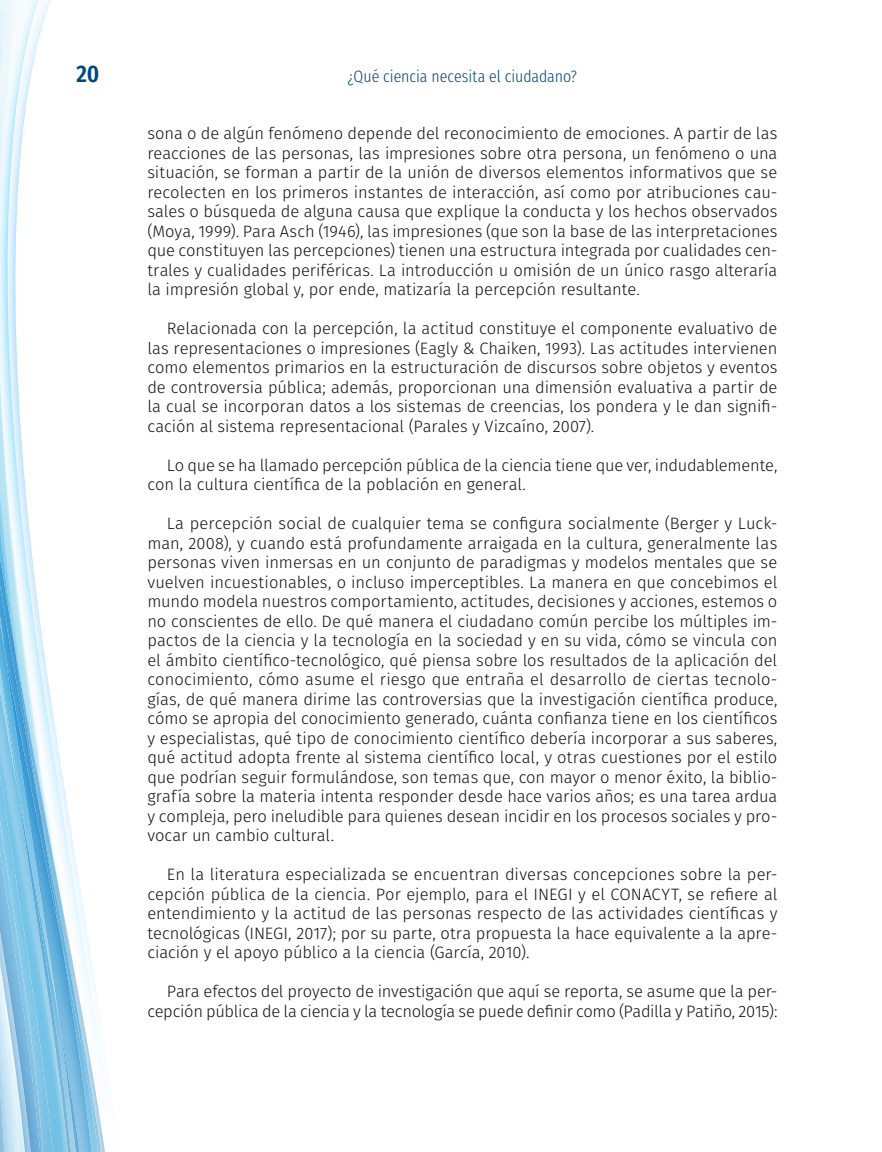
<style>
.page{position:relative;width:882px;height:1152px;background:#fff}
.page>*{position:absolute;margin:0;border:0;box-sizing:border-box;transform-origin:0 0}
.t1{font:600 24px "Fira Sans Condensed";color:#004a79}
._08_Parrafo_Con_Sang{font:300 16.5px/19.5px "Fira Sans";letter-spacing:-.01em;color:#121212;text-align:justify}
._07_Parrafo_Inicial{font:300 16.5px/19.5px "Fira Sans";letter-spacing:-.005em;color:#121212;text-align:justify}
.t2{font:300 16.5px "Fira Sans Condensed";color:#004a79}
</style>
<div class="page">
<img style="left:44px;top:0;width:7px;height:20px">
<img style="left:0;top:0;width:39px;height:558px">
<img style="left:0;top:528px;width:15px;height:30px">
<img style="left:0;top:558px;width:36px;height:28px">
<img style="left:0;top:586px;width:41px;height:38px">
<img style="left:0;top:624px;width:44px;height:43px">
<img style="left:94px;top:980px;width:7px;height:172px">
<img style="left:4px;top:649px;width:90px;height:503px">
<img style="left:0;top:691px;width:70px;height:95px">
<img style="left:73px;top:854px;width:5px;height:169px">
<img style="left:54px;top:786px;width:19px;height:366px">
<img style="left:59px;top:1023px;width:23px;height:129px">
<img style="left:0;top:774px;width:54px;height:378px">
<img style="left:0;top:852px;width:42px;height:300px">
<h1 class="t1" style="left:77px;top:52px;width:24px">20</h1>
<p class="t2" style="left:348px;top:61px;width:231px">¿Qué ciencia necesita el ciudadano?</p>
<p class="_07_Parrafo_Inicial" style="left:147px;top:123px;width:632px">sona o de algún fenómeno depende del reconocimiento de emociones. A partir de las reacciones de las personas, las impresiones sobre otra persona, un fenómeno o una situación, se forman a partir de la unión de diversos elementos informativos que se recolecten en los primeros instantes de interacción, así como por atribuciones cau&shy;sales o búsqueda de alguna causa que explique la conducta y los hechos observados (Moya, 1999). Para Asch (1946), las impresiones (que son la base de las interpretaciones que constituyen las percepciones) tienen una estructura integrada por cualidades cen&shy;trales y cualidades periféricas. La introducción u omisión de un único rasgo alteraría la impresión global y, por ende, matizaría la percepción resultante.</p>
<p class="_08_Parrafo_Con_Sang" style="left:147px;top:318px;width:632px;text-indent:20px">Relacionada con la percepción, la actitud constituye el componente evaluativo de las representaciones o impresiones (Eagly &amp; Chaiken, 1993). Las actitudes intervienen como elementos primarios en la estructuración de discursos sobre objetos y eventos de controversia pública; además, proporcionan una dimensión evaluativa a partir de la cual se incorporan datos a los sistemas de creencias, los pondera y le dan signifi&shy;cación al sistema representacional (Parales y Vizcaíno, 2007).</p>
<p class="_08_Parrafo_Con_Sang" style="left:147px;top:455px;width:632px;text-indent:20px">Lo que se ha llamado percepción pública de la ciencia tiene que ver, indudablemente, con la cultura científica de la población en general.</p>
<p class="_08_Parrafo_Con_Sang" style="left:147px;top:513px;width:632px;text-indent:20px">La percepción social de cualquier tema se configura socialmente (Berger y Luck&shy;man, 2008), y cuando está profundamente arraigada en la cultura, generalmente las personas viven inmersas en un conjunto de paradigmas y modelos mentales que se vuelven incuestionables, o incluso imperceptibles. La manera en que concebimos el mundo modela nuestros comportamiento, actitudes, decisiones y acciones, estemos o no conscientes de ello. De qué manera el ciudadano común percibe los múltiples im&shy;pactos de la ciencia y la tecnología en la sociedad y en su vida, cómo se vincula con el ámbito científico-tecnológico, qué piensa sobre los resultados de la aplicación del conocimiento, cómo asume el riesgo que entraña el desarrollo de ciertas tecnolo&shy;gías, de qué manera dirime las controversias que la investigación científica produce, cómo se apropia del conocimiento generado, cuánta confianza tiene en los científicos y especialistas, qué tipo de conocimiento científico debería incorporar a sus saberes, qué actitud adopta frente al sistema científico local, y otras cuestiones por el estilo que podrían seguir formulándose, son temas que, con mayor o menor éxito, la biblio&shy;grafía sobre la materia intenta responder desde hace varios años; es una tarea ardua y compleja, pero ineludible para quienes desean incidir en los procesos sociales y pro&shy;vocar un cambio cultural.</p>
<p class="_08_Parrafo_Con_Sang" style="left:147px;top:864px;width:632px;text-indent:20px">En la literatura especializada se encuentran diversas concepciones sobre la per&shy;cepción pública de la ciencia. Por ejemplo, para el INEGI y el CONACYT, se refiere al entendimiento y la actitud de las personas respecto de las actividades científicas y tecnológicas (INEGI, 2017); por su parte, otra propuesta la hace equivalente a la apre&shy;ciación y el apoyo público a la ciencia (García, 2010).</p>
<p class="_08_Parrafo_Con_Sang" style="left:147px;top:981px;width:632px;text-align:right">Para efectos del proyecto de investigación que aquí se reporta, se asume que la per&shy;cepción pública de la ciencia y la tecnología se puede definir como (Padilla y Patiño, 2015):</p>
</div>
